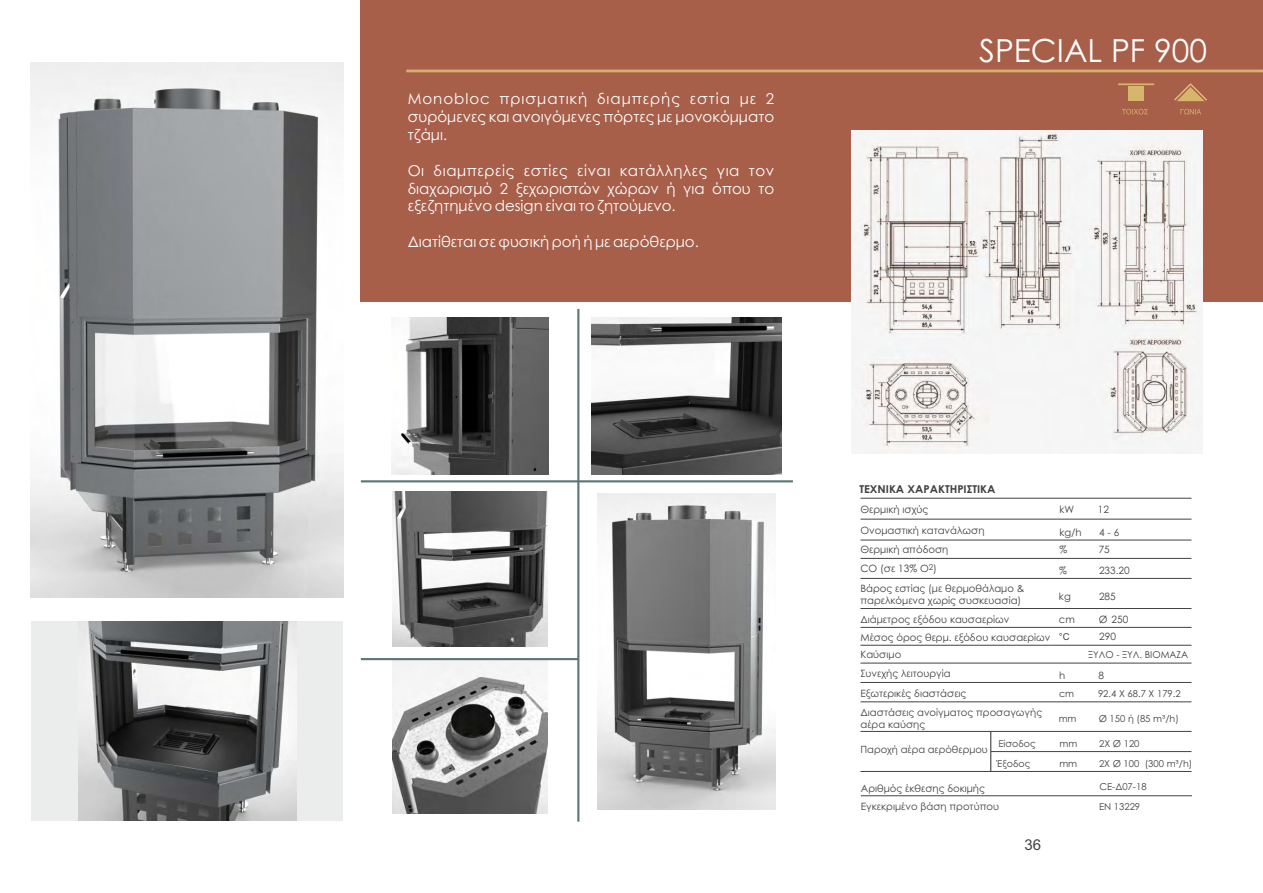
<style>
.page{position:relative;width:1263px;height:893px;background:#fff}
.page>*{position:absolute;margin:0;border:0;box-sizing:border-box;transform-origin:0 0}
.t1{font:31.8px "Century Gothic";color:#fefefe}
.t2{font:15px/17.9px "Century Gothic";color:#fefefe;text-align:justify}
.t3{font:15px "Arial";color:#434242}
.t4{font:700 10.8px "Century Gothic";color:#434242;scale:1.04 1}
.t5{font:10.05px/19.6px "Century Gothic";color:#434242}
.t6{font:9.9px "Century Gothic";color:#434242}
.t7{font:9.45px/19.6px "Century Gothic";color:#434242}
.t8{font:9.45px "Arial";color:#434242}
</style>
<div class="page">
<img style="left:392px;top:491px;width:155px;height:155px">
<img style="left:393px;top:660px;width:154px;height:154px">
<img style="left:392px;top:318px;width:156px;height:156px">
<img style="left:598px;top:493px;width:177px;height:316px">
<img style="left:591px;top:318px;width:190px;height:156px">
<img style="left:30px;top:63px;width:313px;height:534px">
<div style="left:360px;top:0;width:903px;height:302px;background:#a75f4a"></div>
<hr style="left:406px;top:70px;width:857px;height:2px;background:#d7b56d">
<div style="left:1129px;top:86px;width:15px;height:15px;background:#d7b56d"></div>
<hr style="left:1118px;top:84px;width:36px;height:1px;background:#d7b56d">
<svg style="left:1174px;top:83px;width:33px;height:18px"></svg>
<svg style="left:1122px;top:109px;width:26px;height:5px"></svg>
<svg style="left:1180px;top:109px;width:21px;height:5px"></svg>
<hr style="left:860px;top:519px;width:331px;height:1px;background:#434242">
<hr style="left:860px;top:540px;width:331px;height:1px;background:#434242">
<hr style="left:860px;top:558px;width:331px;height:1px;background:#434242">
<hr style="left:860px;top:578px;width:331px;height:1px;background:#434242">
<hr style="left:860px;top:608px;width:331px;height:1px;background:#434242">
<hr style="left:860px;top:627px;width:331px;height:1px;background:#434242">
<hr style="left:860px;top:663px;width:331px;height:1px;background:#434242">
<hr style="left:860px;top:645px;width:331px;height:1px;background:#434242">
<hr style="left:860px;top:682px;width:331px;height:1px;background:#434242">
<hr style="left:860px;top:701px;width:331px;height:1px;background:#434242">
<hr style="left:860px;top:731px;width:331px;height:1px;background:#434242">
<hr style="left:991px;top:751px;width:200px;height:1px;background:#434242">
<hr style="left:990px;top:731px;width:1px;height:40px;background:#2b2a29">
<hr style="left:860px;top:771px;width:331px;height:1px;background:#434242">
<hr style="left:860px;top:498px;width:331px;height:1px;background:#434242">
<hr style="left:861px;top:795px;width:331px;height:1px;background:#434242">
<img style="left:852px;top:130px;width:351px;height:323px">
<div style="left:32px;top:622px;width:311px;height:199px;background:#ebecec"></div>
<img style="left:79px;top:622px;width:217px;height:199px">
<hr style="left:577px;top:309px;width:2px;height:513px;background:#5b7674">
<hr style="left:361px;top:480px;width:432px;height:2px;background:#5b7674">
<hr style="left:361px;top:658px;width:217px;height:2px;background:#5b7674">
<h2 class="t2" style="left:408px;top:91px;width:368px">Monobloc πρισματική διαμπερής εστία με 2 συρόμενες και ανοιγόμενες πόρτες με μονοκόμματο τζάμι.</h2>
<h2 class="t2" style="left:408px;top:163px;width:368px">Οι διαμπερείς εστίες είναι κατάλληλες για τον διαχωρισμό 2 ξεχωριστών χώρων ή για όπου το εξεζητημένο design είναι το ζητούμενο.</h2>
<h2 class="t2" style="left:408px;top:234px;width:293px">Διατίθεται σε φυσική ροή ή με αερόθερμο.</h2>
<h1 class="t1" style="left:979px;top:38px;width:229px">SPECIAL PF 900</h1>
<p class="t4" style="left:859px;top:485px;width:133px">ΤΕΧΝΙΚΑ ΧΑΡΑΚΤΗΡΙΣΤΙΚΑ</p>
<p class="t5" style="left:860px;top:501px;width:166px">Θερμική ισχύς<br>Ονομαστική κατανάλωση<br>Θερμική απόδοση<br>CO (σε 13% Ο<sup>2</sup>)<br>Βάρος εστίας (με θερμοθάλαμο &amp;</p>
<p class="t5" style="left:860px;top:592px;width:192px;line-height:18.5px">παρελκόμενα χωρίς συσκευασία)<br>Διάμετρος εξόδου καυσαερίων<br>Μέσος όρος θερμ. εξόδου καυσαερίων</p>
<p class="t5" style="left:860px;top:646px;width:183px;line-height:19.2px">Καύσιμο<br>Συνεχής λειτουργία<br>Εξωτερικές διαστάσεις<br>Διαστάσεις ανοίγματος προσαγωγής</p>
<p class="t5" style="left:860px;top:715px;width:66px">αέρα καύσης</p>
<p class="t6" style="left:860px;top:746px;width:129px">Παροχή αέρα αερόθερμου</p>
<p class="t5" style="left:1059px;top:501px;width:16px">kW</p>
<p class="t5" style="left:1098px;top:501px;width:13px">12</p>
<p class="t5" style="left:1059px;top:524px;width:24px;line-height:17.4px">kg/h %</p>
<p class="t5" style="left:1099px;top:523px;width:22px">4 - 6</p>
<p class="t5" style="left:1099px;top:540px;width:13px">75</p>
<p class="t5" style="left:1059px;top:561px;width:9px">%</p>
<p class="t5" style="left:1099px;top:561px;width:32px">233.20</p>
<p class="t5" style="left:1059px;top:587px;width:13px">kg</p>
<p class="t5" style="left:1099px;top:587px;width:18px">285</p>
<p class="t5" style="left:1059px;top:610px;width:17px">cm</p>
<p class="t5" style="left:1099px;top:610px;width:31px">Ø 250</p>
<p class="t8" style="left:1059px;top:633px;width:12px">°C</p>
<p class="t5" style="left:1099px;top:628px;width:18px">290</p>
<p class="t7" style="left:1088px;top:645px;width:101px">ΞΥΛΟ - ΞΥΛ. ΒΙΟΜΑΖΑ</p>
<p class="t5" style="left:1059px;top:666px;width:8px">h</p>
<p class="t5" style="left:1099px;top:666px;width:7px">8</p>
<p class="t7" style="left:1059px;top:685px;width:17px">cm</p>
<p class="t7" style="left:1059px;top:710px;width:19px">mm</p>
<p class="t7" style="left:1099px;top:710px;width:82px">Ø 150 ή (85 m³/h)</p>
<p class="t7" style="left:1098px;top:684px;width:84px">92.4 X 68.7 X 179.2</p>
<p class="t7" style="left:998px;top:735px;width:39px">Είσοδος</p>
<p class="t7" style="left:1059px;top:735px;width:19px">mm</p>
<p class="t7" style="left:1099px;top:735px;width:42px">2Χ Ø 120</p>
<p class="t7" style="left:997px;top:754px;width:35px">Έξοδος</p>
<p class="t7" style="left:1059px;top:754px;width:19px">mm</p>
<p class="t7" style="left:1099px;top:754px;width:95px">2Χ Ø 100 (300 m³/h)</p>
<p class="t5" style="left:861px;top:780px;width:140px;line-height:18.3px">Αριθμός έκθεσης δοκιμής<br>Εγκεκριμένο βάση προτύπου</p>
<p class="t7" style="left:1099px;top:778px;width:49px">CE-Δ07-18<br>ΕΝ 13229</p>
<h2 class="t3" style="left:1024px;top:839px;width:18px">36</h2>
</div>
